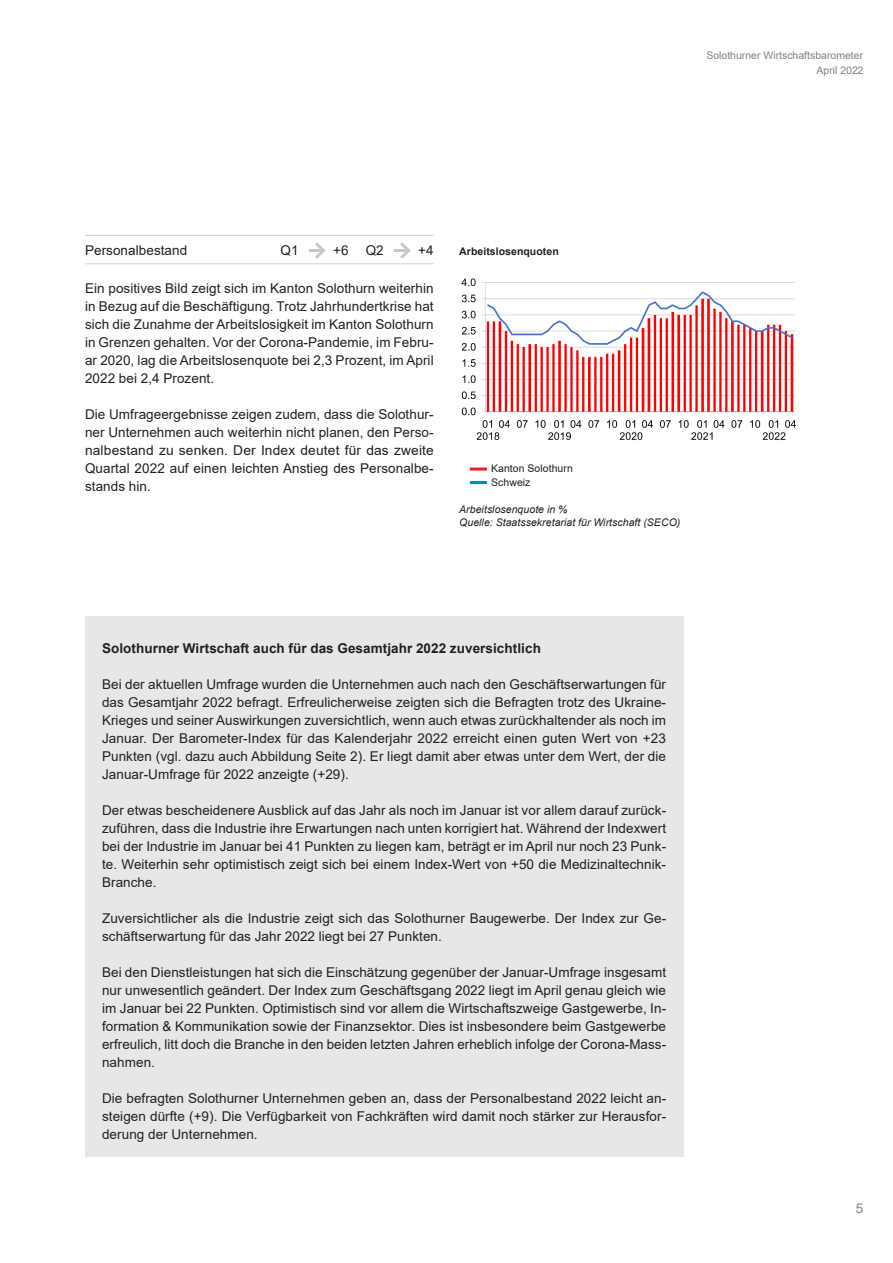
<style>
.page{position:relative;width:893px;height:1263px;background:#fff}
.page>*{position:absolute;margin:0;border:0;box-sizing:border-box;transform-origin:0 0}
._02_Grundschrift_Blo{font:13.5px/18px "Arial";letter-spacing:.005em;color:#231f20;text-align:justify}
._04_Zwischentitel{font:700 13.5px "Arial";letter-spacing:.005em;color:#231f20}
._05_Grundschrift_Lin{font:13.5px "Arial";letter-spacing:.005em;color:#231f20}
.t1{font:13.5px "Arial";color:#808285}
._07_Bildlegende{font:italic 10.5px "Arial";letter-spacing:.005em;color:#231f20}
.t2{font:10.5px/15px "Arial";color:#808285;text-align:right}
._07_Bildlegende-2{font:10.5px "Arial";letter-spacing:.005em;color:#231f20}
._07_Bildlegende-3{font:700 10.5px "Arial";letter-spacing:.005em;color:#231f20}
</style>
<div class="page">
<hr style="left:85px;top:235px;width:349px;height:1px;background:#d1d2d4">
<hr style="left:85px;top:263px;width:349px;height:1px;background:#d1d2d4">
<hr style="left:309px;top:249px;width:15px;height:3px;background:#c7c8ca">
<svg style="left:315px;top:242px;width:11px;height:17px"></svg>
<hr style="left:394px;top:249px;width:15px;height:3px;background:#c7c8ca">
<svg style="left:400px;top:242px;width:11px;height:17px"></svg>
<div style="left:85px;top:617px;width:598px;height:540px;background:#e6e7e9"></div>
<img style="left:461px;top:278px;width:335px;height:163px">
<hr style="left:470px;top:467px;width:17px;height:3px;background:#ee1d23">
<hr style="left:470px;top:481px;width:17px;height:3px;background:#008bb3">
<p class="t2" style="left:706px;top:47px;width:158px">Solothurner Wirtschaftsbarometer<br>April 2022</p>
<p class="_05_Grundschrift_Lin" style="left:85px;top:241px;width:104px">Personalbestand</p>
<p class="_05_Grundschrift_Lin" style="left:281px;top:241px;width:20px">Q1</p>
<p class="_05_Grundschrift_Lin" style="left:333px;top:241px;width:17px">+6</p>
<p class="_05_Grundschrift_Lin" style="left:366px;top:241px;width:20px">Q2</p>
<p class="_05_Grundschrift_Lin" style="left:418px;top:241px;width:17px">+4</p>
<p class="_02_Grundschrift_Blo" style="left:85px;top:279px;width:350px">Ein positives Bild zeigt sich im Kanton Solothurn weiterhin in Bezug auf die Beschäftigung. Trotz Jahrhundertkrise hat sich die Zunahme der Arbeitslosigkeit im Kanton Solothurn in Grenzen gehalten. Vor der Corona-Pandemie, im Febru&shy;ar 2020, lag die Arbeitslosenquote bei 2,3 Prozent, im April 2022 bei 2,4 Prozent.</p>
<p class="_02_Grundschrift_Blo" style="left:85px;top:405px;width:350px">Die Umfrageergebnisse zeigen zudem, dass die Solothur&shy;ner Unternehmen auch weiterhin nicht planen, den Perso&shy;nalbestand zu senken. Der Index deutet für das zweite Quartal 2022 auf einen leichten Anstieg des Personalbe&shy;stands hin.</p>
<p class="_07_Bildlegende-3" style="left:459px;top:244px;width:101px">Arbeitslosenquoten</p>
<p class="_07_Bildlegende-2" style="left:491px;top:461px;width:83px">Kanton Solothurn</p>
<p class="_07_Bildlegende-2" style="left:491px;top:475px;width:41px">Schweiz</p>
<p class="_07_Bildlegende" style="left:459px;top:502px;width:110px">Arbeitslosenquote in %</p>
<p class="_07_Bildlegende" style="left:459px;top:516px;width:223px">Quelle: Staatssekretariat für Wirtschaft (SECO)</p>
<p class="_04_Zwischentitel" style="left:102px;top:639px;width:440px">Solothurner Wirtschaft auch für das Gesamtjahr 2022 zuversichtlich</p>
<p class="_02_Grundschrift_Blo" style="left:102px;top:675px;width:566px">Bei der aktuellen Umfrage wurden die Unternehmen auch nach den Geschäftserwartungen für das Gesamtjahr 2022 befragt. Erfreulicherweise zeigten sich die Befragten trotz des Ukraine-Krieges und seiner Auswirkungen zuversichtlich, wenn auch etwas zurückhaltender als noch im Januar. Der Barometer-Index für das Kalenderjahr 2022 erreicht einen guten Wert von +23<br>Punkten (vgl. dazu auch Abbildung Seite 2). Er liegt damit aber etwas unter dem Wert, der die Januar-Umfrage für 2022 anzeigte (+29).</p>
<p class="_02_Grundschrift_Blo" style="left:102px;top:801px;width:566px">Der etwas bescheidenere Ausblick auf das Jahr als noch im Januar ist vor allem darauf zurück&shy;zuführen, dass die Industrie ihre Erwartungen nach unten korrigiert hat. Während der Indexwert bei der Industrie im Januar bei 41 Punkten zu liegen kam, beträgt er im April nur noch 23 Punk&shy;te. Weiterhin sehr optimistisch zeigt sich bei einem Index-Wert von +50 die Medizinaltechnik-Branche.</p>
<p class="_02_Grundschrift_Blo" style="left:102px;top:909px;width:566px">Zuversichtlicher als die Industrie zeigt sich das Solothurner Baugewerbe. Der Index zur Ge&shy;schäftserwartung für das Jahr 2022 liegt bei 27 Punkten.</p>
<p class="_02_Grundschrift_Blo" style="left:102px;top:963px;width:566px">Bei den Dienstleistungen hat sich die Einschätzung gegenüber der Januar-Umfrage insgesamt nur unwesentlich geändert. Der Index zum Geschäftsgang 2022 liegt im April genau gleich wie im Januar bei 22 Punkten. Optimistisch sind vor allem die Wirtschaftszweige Gastgewerbe, In&shy;formation &amp; Kommunikation sowie der Finanzsektor. Dies ist insbesondere beim Gastgewerbe erfreulich, litt doch die Branche in den beiden letzten Jahren erheblich infolge der Corona-Mass&shy;nahmen.</p>
<p class="_02_Grundschrift_Blo" style="left:102px;top:1089px;width:566px">Die befragten Solothurner Unternehmen geben an, dass der Personalbestand 2022 leicht an&shy;steigen dürfte (+9). Die Verfügbarkeit von Fachkräften wird damit noch stärker zur Herausfor&shy;derung der Unternehmen.</p>
<p class="t1" style="left:856px;top:1199px;width:9px">5</p>
</div>
